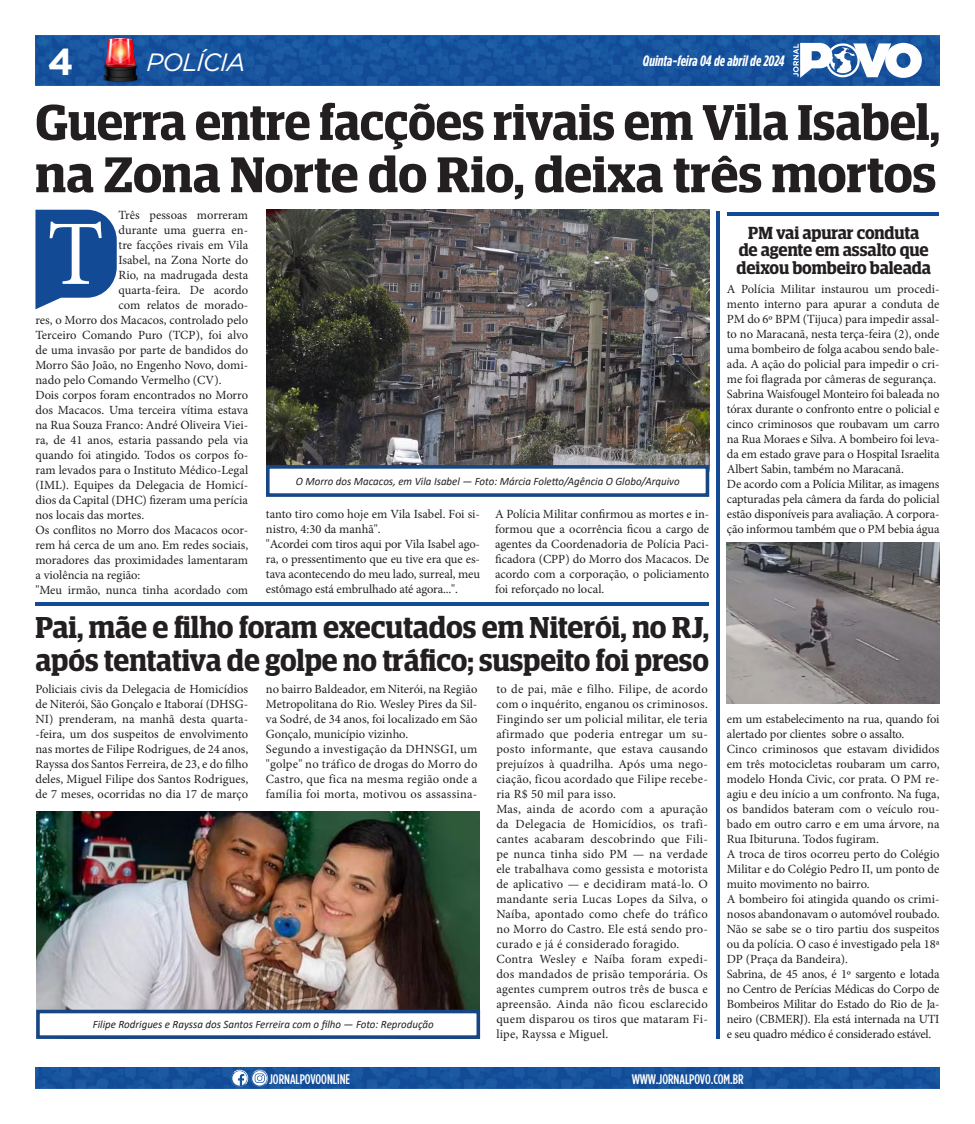
<style>
.page{position:relative;width:975px;height:1124px;background:#fff}
.page>*{position:absolute;margin:0;border:0;box-sizing:border-box;transform-origin:0 0}
.t1{font:92.12px "Minion Pro";color:#fff}
.t2{font:600 50.25px/52.2px "Guardian Egyptian Display";color:#231f20}
.t3{font:700 37.5px "Gotham";color:#fff}
.t4{font:600 30.25px/32.9px "Guardian Egyptian Display";letter-spacing:-.005em;color:#231f20}
.t5{font:italic 25px "Gotham";letter-spacing:-.04em;color:#fff}
.t6{font:600 17.5px/17.5px "Guardian Egyptian Display";letter-spacing:-.005em;color:#231f20;text-align:center}
.t7{font:italic 700 15px "Gotham Cond";color:#fff}
.t8{font:500 13.88px "Gotham Cond";color:#fff}
.t9{font:12.5px/15px "Minion Pro";color:#231f20;text-align:justify}
.t10{font:italic 11.25px "Calibri";color:#231f20}
</style>
<div class="page">
<div style="left:35px;top:1067px;width:904px;height:21px;background:#17529d"></div>
<img style="left:35px;top:35px;width:904px;height:50px">
<svg style="left:793px;top:42px;width:128px;height:37px"></svg>
<svg style="left:230px;top:1068px;width:39px;height:18px"></svg>
<img style="left:100px;top:38px;width:45px;height:45px">
<img style="left:266px;top:210px;width:443px;height:255px">
<img style="left:726px;top:542px;width:213px;height:161px">
<img style="left:36px;top:811px;width:443px;height:198px">
<div style="left:36px;top:1009px;width:444px;height:29px;background:#fff;border:4px solid #174685"></div>
<div style="left:266px;top:465px;width:443px;height:32px;background:#fff;border:4px solid #174685"></div>
<hr style="left:727px;top:212px;width:211px;height:3px;background:#124a96">
<hr style="left:35px;top:602px;width:674px;height:3px;background:#124a96">
<hr style="left:716px;top:212px;width:3px;height:826px;background:#124a96">
<svg style="left:35px;top:210px;width:82px;height:99px;background:#3565a5"></svg>
<h3 class="t3" style="left:48px;top:37px;width:27px">4</h3>
<p class="t7" style="left:643px;top:52px;width:143px">Quinta-feira 04 de abril de 2024</p>
<h3 class="t5" style="left:147px;top:47px;width:100px">POLÍCIA</h3>
<p class="t2" style="left:35px;top:96px;width:906px">Guerra entre facções rivais em Vila Isabel, na Zona Norte do Rio, deixa três mortos</p>
<p class="t9" style="left:119px;top:207px;width:131px">Três pessoas morreram</p>
<p class="t9" style="left:119px;top:222px;width:131px">durante uma guerra en-</p>
<p class="t9" style="left:119px;top:237px;width:131px">tre facções rivais em Vila</p>
<p class="t9" style="left:119px;top:252px;width:131px">Isabel, na Zona Norte do</p>
<p class="t9" style="left:119px;top:267px;width:131px">Rio, na madrugada desta</p>
<p class="t9" style="left:119px;top:282px;width:131px">quarta-feira. De acordo</p>
<p class="t9" style="left:119px;top:297px;width:131px">com relatos de morado-</p>
<p class="t9" style="left:35px;top:312px;width:214px">res, o Morro dos Macacos, controlado pelo</p>
<p class="t9" style="left:35px;top:327px;width:214px">Terceiro Comando Puro (TCP), foi alvo</p>
<p class="t9" style="left:35px;top:342px;width:214px">de uma invasão por parte de bandidos do</p>
<p class="t9" style="left:35px;top:357px;width:214px">Morro São João, no Engenho Novo, domi-</p>
<p class="t9" style="left:35px;top:372px;width:188px">nado pelo Comando Vermelho (CV).</p>
<p class="t9" style="left:35px;top:387px;width:214px">Dois corpos foram encontrados no Morro dos Macacos. Uma terceira vítima estava na Rua Souza Franco: André Oliveira Viei&shy;ra, de 41 anos, estaria passando pela via quando foi atingido. Todos os corpos fo&shy;ram levados para o Instituto Médico-Legal (IML). Equipes da Delegacia de Homicí&shy;dios da Capital (DHC) fizeram uma perícia nos locais das mortes.</p>
<p class="t9" style="left:35px;top:522px;width:214px">Os conflitos no Morro dos Macacos ocor&shy;rem há cerca de um ano. Em redes sociais, moradores das proximidades lamentaram a violência na região:</p>
<p class="t9" style="left:35px;top:582px;width:214px">"Meu irmão, nunca tinha acordado com</p>
<p class="t1" style="left:47px;top:193px;width:58px">T</p>
<p class="t10" style="left:296px;top:474px;width:385px">O Morro dos Macacos, em Vila Isabel — Foto: Márcia Foletto/Agência O Globo/Arquivo</p>
<p class="t9" style="left:266px;top:506px;width:216px">tanto tiro como hoje em Vila Isabel. Foi si&shy;nistro, 4:30 da manhã".</p>
<p class="t9" style="left:266px;top:536px;width:216px">"Acordei com tiros aqui por Vila Isabel ago&shy;ra, o pressentimento que eu tive era que es&shy;tava acontecendo do meu lado, surreal, meu estômago está embrulhado até agora...".</p>
<p class="t9" style="left:495px;top:506px;width:216px">A Polícia Militar confirmou as mortes e in&shy;formou que a ocorrência ficou a cargo de agentes da Coordenadoria de Polícia Paci&shy;ficadora (CPP) do Morro dos Macacos. De acordo com a corporação, o policiamento foi reforçado no local.</p>
<p class="t4" style="left:35px;top:610px;width:675px">Pai, mãe e filho foram executados em Niterói, no RJ, após tentativa de golpe no tráfico; suspeito foi preso</p>
<p class="t9" style="left:35px;top:681px;width:214px">Policiais civis da Delegacia de Homicídios de Niterói, São Gonçalo e Itaboraí (DHSG-NI) prenderam, na manhã desta quarta--feira, um dos suspeitos de envolvimento nas mortes de Filipe Rodrigues, de 24 anos, Rayssa dos Santos Ferreira, de 23, e do filho deles, Miguel Filipe dos Santos Rodrigues, de 7 meses, ocorridas no dia 17 de março</p>
<p class="t9" style="left:266px;top:681px;width:213px">no bairro Baldeador, em Niterói, na Região Metropolitana do Rio. Wesley Pires da Sil&shy;va Sodré, de 34 anos, foi localizado em São Gonçalo, município vizinho.</p>
<p class="t9" style="left:266px;top:741px;width:213px">Segundo a investigação da DHNSGI, um "golpe" no tráfico de drogas do Morro do Castro, que fica na mesma região onde a família foi morta, motivou os assassina-</p>
<p class="t10" style="left:93px;top:1016px;width:342px">Filipe Rodrigues e Rayssa dos Santos Ferreira com o filho — Foto: Reprodução</p>
<p class="t9" style="left:496px;top:681px;width:213px">to de pai, mãe e filho. Filipe, de acordo com o inquérito, enganou os criminosos.<br>Fingindo ser um policial militar, ele teria afirmado que poderia entregar um su&shy;posto informante, que estava causando prejuízos à quadrilha. Após uma nego&shy;ciação, ficou acordado que Filipe recebe&shy;ria R$ 50 mil para isso.</p>
<p class="t9" style="left:496px;top:801px;width:213px">Mas, ainda de acordo com a apuração da Delegacia de Homicídios, os trafi&shy;cantes acabaram descobrindo que Fili&shy;pe nunca tinha sido PM — na verdade ele trabalhava como gessista e motorista de aplicativo — e decidiram matá-lo. O mandante seria Lucas Lopes da Silva, o Naíba, apontado como chefe do tráfico no Morro do Castro. Ele está sendo pro&shy;curado e já é considerado foragido.</p>
<p class="t9" style="left:496px;top:951px;width:213px">Contra Wesley e Naíba foram expedi&shy;dos mandados de prisão temporária. Os agentes cumprem outros três de busca e apreensão. Ainda não ficou esclarecido quem disparou os tiros que mataram Fi&shy;lipe, Rayssa e Miguel.</p>
<p class="t6" style="left:736px;top:224px;width:196px">PM vai apurar conduta<br>de agente em assalto que deixou bombeiro baleada</p>
<p class="t9" style="left:726px;top:281px;width:214px">A Polícia Militar instaurou um procedi&shy;mento interno para apurar a conduta de PM do 6º BPM (Tijuca) para impedir assal&shy;to no Maracanã, nesta terça-feira (2), onde uma bombeiro de folga acabou sendo bale&shy;ada. A ação do policial para impedir o cri&shy;me foi flagrada por câmeras de segurança.</p>
<p class="t9" style="left:726px;top:386px;width:214px">Sabrina Waisfougel Monteiro foi baleada no tórax durante o confronto entre o policial e cinco criminosos que roubavam um carro na Rua Moraes e Silva. A bombeiro foi leva&shy;da em estado grave para o Hospital Israelita Albert Sabin, também no Maracanã.</p>
<p class="t9" style="left:726px;top:476px;width:214px">De acordo com a Polícia Militar, as imagens capturadas pela câmera da farda do policial estão disponíveis para avaliação. A corpora&shy;ção informou também que o PM bebia água</p>
<p class="t9" style="left:726px;top:711px;width:214px">em um estabelecimento na rua, quando foi alertado por clientes sobre o assalto.</p>
<p class="t9" style="left:726px;top:741px;width:214px">Cinco criminosos que estavam divididos em três motocicletas roubaram um carro, modelo Honda Civic, cor prata. O PM re&shy;agiu e deu início a um confronto. Na fuga, os bandidos bateram com o veículo rou&shy;bado em outro carro e em uma árvore, na Rua Ibituruna. Todos fugiram.</p>
<p class="t9" style="left:726px;top:846px;width:214px">A troca de tiros ocorreu perto do Colégio Militar e do Colégio Pedro II, um ponto de muito movimento no bairro.</p>
<p class="t9" style="left:726px;top:891px;width:214px">A bombeiro foi atingida quando os crimi&shy;nosos abandonavam o automóvel roubado.<br>Não se sabe se o tiro partiu dos suspeitos ou da polícia. O caso é investigado pela 18ª DP (Praça da Bandeira).</p>
<p class="t9" style="left:726px;top:966px;width:214px">Sabrina, de 45 anos, é 1º sargento e lotada no Centro de Perícias Médicas do Corpo de Bombeiros Militar do Estado do Rio de Ja&shy;neiro (CBMERJ). Ela está internada na UTI e seu quadro médico é considerado estável.</p>
<p class="t8" style="left:269px;top:1070px;width:83px">JORNALPOVOONLINE</p>
<p class="t8" style="left:631px;top:1070px;width:113px">WWW.JORNALPOVO.COM.BR</p>
</div>
